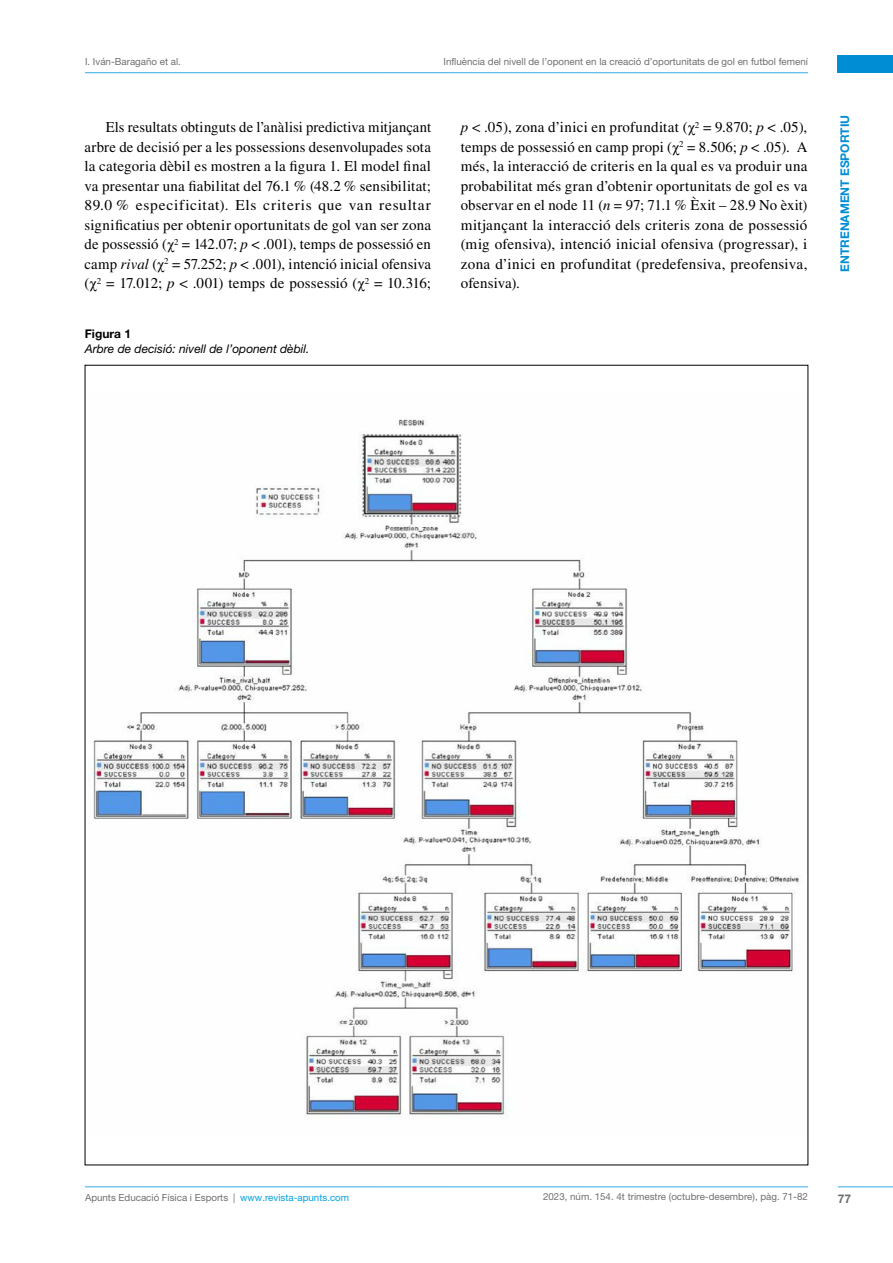
<style>
.page{position:relative;width:893px;height:1263px;background:#fff}
.page>*{position:absolute;margin:0;border:0;box-sizing:border-box;transform-origin:0 0}
.t1{font:15px/19.5px "Times LT Std";letter-spacing:.01em;color:#000;text-align:justify}
.t2{font:italic 12px "Helvetica Neue LT Pro";color:#000}
.t3{font:700 12px "Helvetica Neue LT Pro";color:#008dd4}
.t4{font:700 12px "Helvetica Neue LT Pro";color:#000}
.t5{font:700 12px "Helvetica Neue LT Pro";color:#706f6f}
.t6{font:9.75px "Helvetica Neue LT Pro";color:#706f6f}
.s1{font-family:"Times New Roman"}
.s2{font-style:italic}
.s3{color:#00a1de}
</style>
<div class="page">
<hr style="left:85px;top:72px;width:723px;height:1px;background:#32ace3">
<div style="left:838px;top:56px;width:55px;height:17px;background:#008dd4"></div>
<hr style="left:85px;top:1186px;width:723px;height:1px;background:#32ace3">
<hr style="left:838px;top:1186px;width:55px;height:1px;background:#32ace3">
<img style="left:88px;top:416px;width:714px;height:702px">
<p class="t6" style="left:85px;top:55px;width:97px">I. Iván-Baragaño et al.</p>
<p class="t6" style="left:443px;top:55px;width:366px">Influència del nivell de l’oponent en la creació d’oportunitats de gol en futbol femení</p>
<p class="t1" style="left:85px;top:117px;width:348px;text-indent:21px">Els resultats obtinguts de l’anàlisi predictiva mitjançant arbre de decisió per a les possessions desenvolupades sota la categoria dèbil es mostren a la figura 1. El model final va presentar una fiabilitat del 76.1 % (48.2 % sensibilitat; 89.0 % especificitat). Els criteris que van resultar significatius per obtenir oportunitats de gol van ser zona de possessió (<span class="s1">χ</span><sup>2</sup> = 142.07; <span class="s2">p</span> &lt; .001), temps de possessió en camp <span class="s2">rival</span> (<span class="s1">χ</span><sup>2</sup> = 57.252; <span class="s2">p</span> &lt; .001), intenció inicial ofensiva (<span class="s1">χ</span><sup>2</sup> = 17.012; <span class="s2">p</span> &lt; .001) temps de possessió (<span class="s1">χ</span><sup>2</sup> = 10.316;</p>
<p class="t1" style="left:461px;top:117px;width:348px"><span class="s2">p</span> &lt; .05), zona d’inici en profunditat (<span class="s1">χ</span><sup>2</sup> = 9.870; <span class="s2">p</span> &lt; .05), temps de possessió en camp propi (<span class="s1">χ</span><sup>2</sup> = 8.506; <span class="s2">p</span> &lt; .05). A més, la interacció de criteris en la qual es va produir una probabilitat més gran d’obtenir oportunitats de gol es va observar en el node 11 (<span class="s2">n</span> = 97; 71.1 % Èxit – 28.9 No èxit) mitjançant la interacció dels criteris zona de possessió (mig ofensiva), intenció inicial ofensiva (progressar), i zona d’inici en profunditat (predefensiva, preofensiva, ofensiva).</p>
<p class="t4" style="left:85px;top:326px;width:48px">Figura 1</p>
<p class="t2" style="left:85px;top:342px;width:226px">Arbre de decisió: nivell de l’oponent dèbil.</p>
<p class="t3" style="left:838px;top:272px;width:159px;rotate:-90deg">ENTRENAMENT ESPORTIU</p>
<p class="t6" style="left:85px;top:1192px;width:266px">Apunts Educació Física i Esports | <span class="s3">www.revista-apunts.com</span></p>
<p class="t6" style="left:543px;top:1191px;width:266px">2023, núm. 154. 4t trimestre (octubre-desembre), pàg. 71-82</p>
<p class="t5" style="left:838px;top:1191px;width:15px">77</p>
</div>
